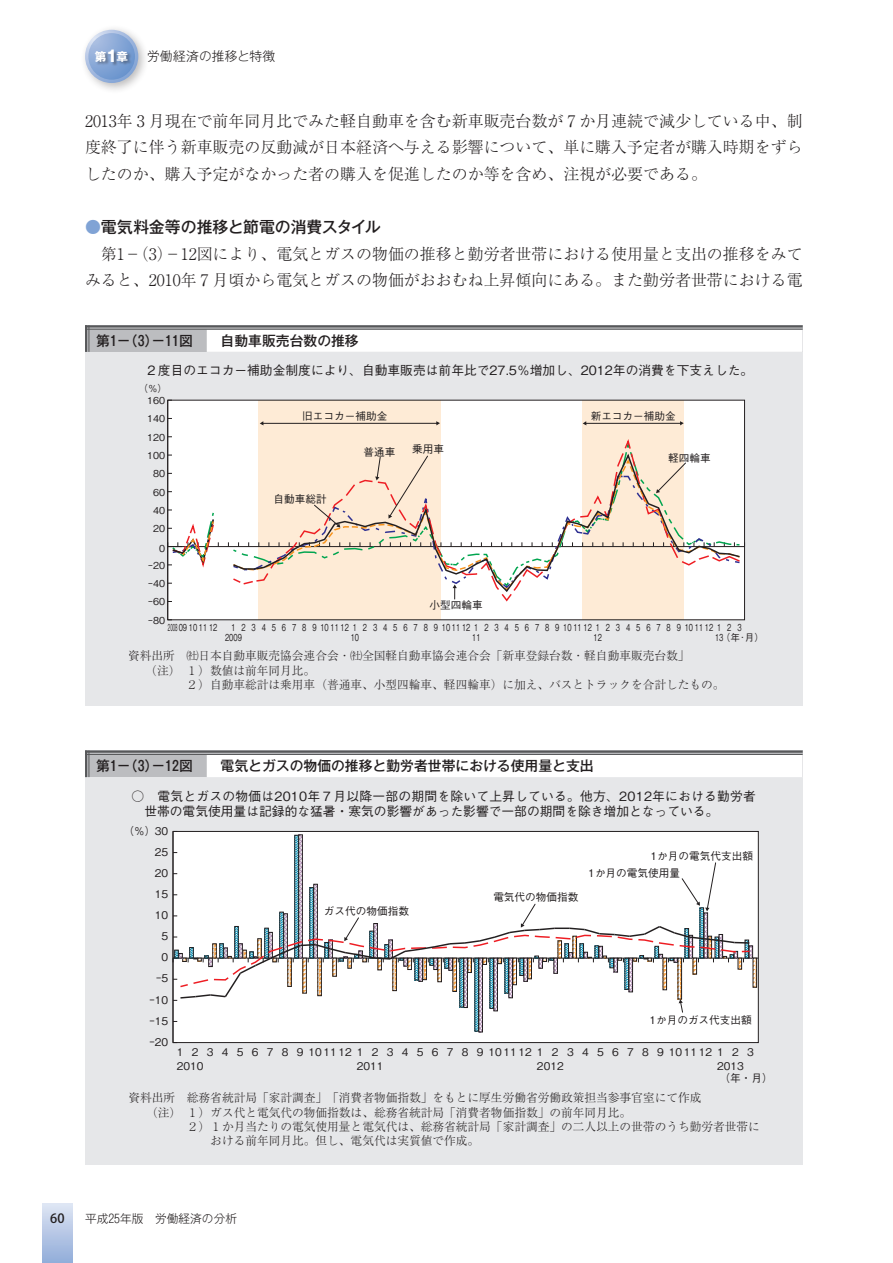
<style>
.page{position:relative;width:893px;height:1263px;background:#fff}
.page>*{position:absolute;margin:0;border:0;box-sizing:border-box;transform-origin:0 0}
.t1{font:300 15.9px/26.5px "Ryumin Pr 6";color:#231f20;text-align:justify}
.t2{font:500 15.9px "Gothic MB101 Pr 6";letter-spacing:-.01em;color:#231f20}
.t3{font:500 13.8px "Gothic MB101 Pr 6";color:#231f20}
.t4{font:500 12.75px/14.9px "Gothic BBB Pr 6";letter-spacing:.02em;color:#231f20}
.t5{font:500 12.75px "Gothic BBB Pr 6";color:#231f20}
.t6{font:300 12.75px "Gothic MB101 Pr 6";letter-spacing:.005em;color:#231f20}
.t7{font:500 12.75px "Koz Go Pro";color:#231f20}
.t8{font:300 11.7px/14.9px "Ryumin Pro";color:#231f20}
.t9{font:300 11.7px/14.4px "Ryumin Pr 6";color:#231f20}
.t10{font:300 11.7px "Gothic MB101 Pr 6";color:#231f20}
.t11{font:700 11.7px "Gothic MB101 Pr 6";color:#fff}
.t12{font:500 10.65px/16.4px "Gothic BBB Pr 6";color:#231f20}
.t13{font:500 10.65px "Gothic BBB Pr 6";letter-spacing:.15em;color:#231f20}
.t14{font:500 9.6px "Gothic BBB Pr 6";letter-spacing:.88em;color:#231f20;scale:.7 1}
.t15{font:500 9.6px/11.9px "Gothic BBB Pr 6";letter-spacing:.25em;color:#231f20;text-align:right}
.t16{font:500 9.6px "Gothic BBB Pr 6";letter-spacing:.25em;color:#231f20;scale:.7 1}
.t17{font:500 9.6px "Gothic BBB Pr 6";color:#231f20;scale:.4 1}
.s1{font-size:15.75px}
.s2{color:#80a3d5}
</style>
<div class="page">
<div style="left:43px;top:1203px;width:29px;height:60px;background:linear-gradient(to bottom,#dfe6f4,#92add9)"></div>
<div style="left:80px;top:25px;width:69px;height:69px;background:#231f20;opacity:.3"></div>
<svg style="left:85px;top:30px;width:53px;height:53px"></svg>
<svg style="left:88px;top:33px;width:47px;height:47px"></svg>
<div style="left:95px;top:50px;width:37px;height:16px;background:#231f20;opacity:.4"></div>
<div style="left:85px;top:325px;width:718px;height:380px;background:#e6e7e9"></div>
<div style="left:168px;top:400px;width:576px;height:220px;background:#fff"></div>
<div style="left:259px;top:400px;width:182px;height:220px;background:#feebd6"></div>
<div style="left:582px;top:400px;width:102px;height:220px;background:#feebd6"></div>
<hr style="left:168px;top:546px;width:576px;height:1px;background:#231f20">
<hr style="left:167px;top:400px;width:1px;height:220px;background:#231f20">
<hr style="left:586px;top:423px;width:95px;height:1px;background:#231f20">
<svg style="left:680px;top:421px;width:4px;height:4px"></svg>
<hr style="left:263px;top:423px;width:175px;height:1px;background:#231f20">
<svg style="left:260px;top:421px;width:4px;height:4px"></svg>
<svg style="left:436px;top:421px;width:4px;height:4px"></svg>
<svg style="left:168px;top:510px;width:51px;height:60px"></svg>
<svg style="left:228px;top:437px;width:517px;height:166px"></svg>
<div style="left:85px;top:750px;width:718px;height:415px;background:#e6e7e9"></div>
<div style="left:173px;top:831px;width:585px;height:211px;background:#fff"></div>
<div style="left:173px;top:831px;width:585px;height:212px;border:1px solid #231f20"></div>
<hr style="left:173px;top:958px;width:585px;height:1px;background:#231f20">
<hr style="left:173px;top:831px;width:1px;height:211px;background:#231f20">
<div style="left:753px;top:958px;width:4px;height:29px;border:1px solid #231f20"></div>
<div style="left:299px;top:835px;width:4px;height:123px;border:1px solid #231f20"></div>
<div style="left:479px;top:958px;width:4px;height:74px;border:1px solid #231f20"></div>
<div style="left:749px;top:946px;width:4px;height:12px;border:1px solid #231f20"></div>
<div style="left:295px;top:835px;width:4px;height:123px;border:1px solid #231f20"></div>
<div style="left:475px;top:958px;width:4px;height:73px;border:1px solid #231f20"></div>
<svg style="left:173px;top:862px;width:576px;height:151px"></svg>
<svg style="left:87px;top:327px;width:716px;height:25px;background:#aeafb2"></svg>
<div style="left:207px;top:330px;width:596px;height:22px;background:#fff"></div>
<hr style="left:85px;top:325px;width:718px;height:2px;background:#57585a">
<hr style="left:85px;top:329px;width:718px;height:1px;background:#57585a">
<svg style="left:89px;top:325px;width:1px;height:27px"></svg>
<hr style="left:85px;top:325px;width:2px;height:27px;background:#57585a">
<div style="left:85px;top:750px;width:718px;height:27px;background:#bcbdc0"></div>
<div style="left:207px;top:755px;width:596px;height:22px;background:#fff"></div>
<hr style="left:85px;top:750px;width:718px;height:3px;background:#57585a">
<hr style="left:85px;top:754px;width:718px;height:1px;background:#57585a">
<svg style="left:89px;top:750px;width:1px;height:27px"></svg>
<hr style="left:85px;top:750px;width:2px;height:27px;background:#57585a">
<p class="t11" style="left:95px;top:46px;width:35px">第<span class="s1">1</span>章</p>
<p class="t6" style="left:147px;top:46px;width:130px">労働経済の推移と特徴</p>
<p class="t1" style="left:85px;top:107px;width:719px">2013年３月現在で前年同月比でみた軽自動車を含む新車販売台数が７か月連続で減少している中、制度終了に伴う新車販売の反動減が日本経済へ与える影響について、単に購入予定者が購入時期をずらしたのか、購入予定がなかった者の購入を促進したのか等を含め、注視が必要である。</p>
<p class="t2" style="left:85px;top:214px;width:297px"><span class="s2">●</span>電気料金等の推移と節電の消費スタイル</p>
<p class="t1" style="left:85px;top:239px;width:719px;text-align:right">第１－（３）－12図により、電気とガスの物価の推移と勤労者世帯における使用量と支出の推移をみてみると、2010年７月頃から電気とガスの物価がおおむね上昇傾向にある。また勤労者世帯における電</p>
<p class="t3" style="left:96px;top:329px;width:98px">第１－（３）－11図</p>
<p class="t3" style="left:221px;top:329px;width:140px">自動車販売台数の推移</p>
<p class="t5" style="left:145px;top:360px;width:610px">２度目のエコカー補助金制度により、自動車販売は前年比で27.5％増加し、2012年の消費を下支えした。</p>
<p class="t15" style="left:139px;top:382px;width:30px">（％）<br>160</p>
<p class="t15" style="left:147px;top:412px;width:20px">140</p>
<p class="t15" style="left:147px;top:430px;width:20px">120</p>
<p class="t15" style="left:147px;top:449px;width:20px">100</p>
<p class="t15" style="left:153px;top:467px;width:14px">80</p>
<p class="t15" style="left:153px;top:485px;width:14px">60</p>
<p class="t15" style="left:153px;top:504px;width:14px">40</p>
<p class="t15" style="left:153px;top:522px;width:14px">20</p>
<p class="t15" style="left:159px;top:542px;width:8px">0</p>
<p class="t15" style="left:148px;top:559px;width:18px">ｰ20</p>
<p class="t15" style="left:148px;top:577px;width:18px">ｰ40</p>
<p class="t15" style="left:148px;top:595px;width:18px">ｰ60</p>
<p class="t12" style="left:302px;top:407px;width:87px">旧エコカー補助金</p>
<p class="t12" style="left:591px;top:407px;width:87px">新エコカー補助金</p>
<p class="t12" style="left:274px;top:490px;width:55px">自動車総計</p>
<p class="t12" style="left:363px;top:443px;width:33px">普通車</p>
<p class="t12" style="left:412px;top:441px;width:33px">乗用車</p>
<p class="t12" style="left:430px;top:596px;width:55px">小型四輪車</p>
<p class="t12" style="left:668px;top:449px;width:44px">軽四輪車</p>
<p class="t15" style="left:148px;top:614px;width:18px">ｰ80</p>
<p class="t17" style="left:168px;top:620px;width:125px">2008 09 10 11 12</p>
<p class="t14" style="left:262px;top:620px;width:687px">456789101112123456789101112123456789101112123456789101112123</p>
<p class="t16" style="left:225px;top:630px;width:26px">2009</p>
<p class="t16" style="left:351px;top:630px;width:14px">10</p>
<p class="t16" style="left:472px;top:630px;width:14px">11</p>
<p class="t16" style="left:594px;top:630px;width:14px">12</p>
<p class="t16" style="left:715px;top:630px;width:71px">13（年･月）</p>
<p class="t16" style="left:230px;top:620px;width:38px">１23</p>
<p class="t9" style="left:145px;top:648px;width:581px;text-indent:-17px">資料出所 ㈳日本自動車販売協会連合会・㈳全国軽自動車協会連合会「新車登録台数・軽自動車販売台数」<br>（注）１）数値は前年同月比。<br>　　　２）自動車総計は乗用車（普通車、小型四輪車、軽四輪車）に加え、バスとトラックを合計したもの。</p>
<p class="t3" style="left:96px;top:754px;width:98px">第１－（３）－12図</p>
<p class="t3" style="left:221px;top:754px;width:375px">電気とガスの物価の推移と勤労者世帯における使用量と支出</p>
<p class="t4" style="left:144px;top:788px;width:613px;text-indent:-13px">○　電気とガスの物価は2010年７月以降一部の期間を除いて上昇している。他方、2012年における勤労者世帯の電気使用量は記録的な猛暑・寒気の影響があった影響で一部の期間を除き増加となっている。</p>
<p class="t12" style="left:123px;top:822px;width:46px">（％）30</p>
<p class="t12" style="left:155px;top:843px;width:15px">25</p>
<p class="t12" style="left:155px;top:864px;width:15px">20</p>
<p class="t12" style="left:155px;top:885px;width:15px">15</p>
<p class="t12" style="left:155px;top:906px;width:15px">10</p>
<p class="t12" style="left:161px;top:927px;width:8px">5</p>
<p class="t12" style="left:161px;top:948px;width:8px">0</p>
<p class="t12" style="left:156px;top:969px;width:14px">ｰ5</p>
<p class="t12" style="left:149px;top:991px;width:20px">ｰ10</p>
<p class="t12" style="left:149px;top:1012px;width:20px">ｰ15</p>
<p class="t12" style="left:324px;top:902px;width:87px">ガス代の物価指数</p>
<p class="t12" style="left:493px;top:888px;width:87px">電気代の物価指数</p>
<p class="t12" style="left:588px;top:848px;width:166px;text-indent:62px">1か月の電気代支出額<br>1か月の電気使用量</p>
<p class="t12" style="left:649px;top:1011px;width:104px">1か月のガス代支出額</p>
<p class="t12" style="left:149px;top:1033px;width:20px">ｰ20</p>
<p class="t12" style="left:177px;top:1043px;width:83px">123456</p>
<p class="t8" style="left:146px;top:1089px;width:557px;text-indent:-18px">資料出所　総務省統計局「家計調査」「消費者物価指数」をもとに厚生労働省労働政策担当参事官室にて作成（注）１）ガス代と電気代の物価指数は、総務省統計局「消費者物価指数」の前年同月比。</p>
<p class="t8" style="left:187px;top:1118px;width:574px;line-height:14.1px">２）１か月当たりの電気使用量と電気代は、総務省統計局「家計調査」の二人以上の世帯のうち勤労者世帯に　　おける前年同月比。但し、電気代は実質値で作成。</p>
<p class="t13" style="left:267px;top:1043px;width:173px">7 8 91011121 2 3 4 5 6</p>
<p class="t13" style="left:447px;top:1043px;width:173px">7 8 91011121 2 3 4 5 6</p>
<p class="t13" style="left:627px;top:1043px;width:128px">7 8 91011121 2 3</p>
<p class="t12" style="left:177px;top:1057px;width:28px">2010</p>
<p class="t12" style="left:357px;top:1057px;width:28px">2011</p>
<p class="t12" style="left:537px;top:1057px;width:28px">2012</p>
<p class="t12" style="left:717px;top:1057px;width:28px">2013</p>
<p class="t12" style="left:719px;top:1069px;width:55px">（年・月）</p>
<p class="t7" style="left:50px;top:1210px;width:16px">60</p>
<p class="t10" style="left:85px;top:1208px;width:154px">平成25年版　労働経済の分析</p>
</div>
